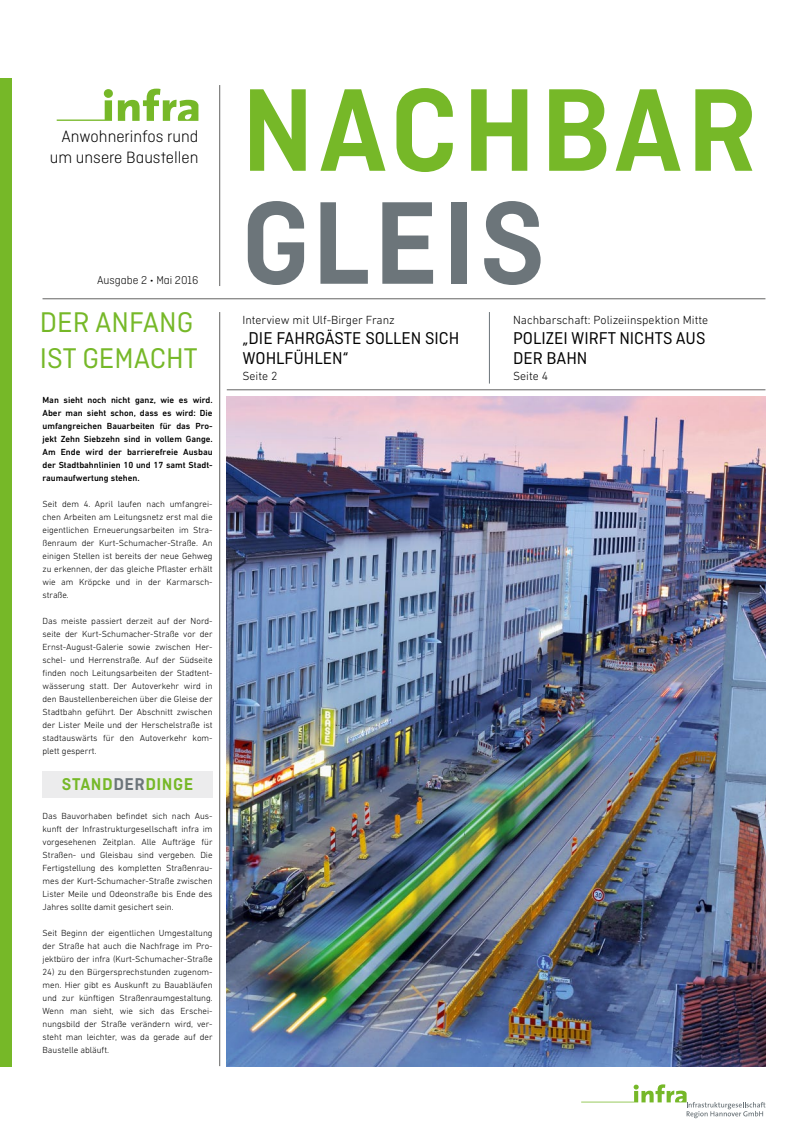
<style>
.page{position:relative;width:808px;height:1134px;background:#fff}
.page>*{position:absolute;margin:0;border:0;box-sizing:border-box;transform-origin:0 0}
.t1{font:600 124px "Ciutadella";letter-spacing:.03em;color:#76b828}
.t2{font:600 124px "Ciutadella";letter-spacing:.03em;color:#6c757a}
.t3{font:30px/36px "Ciutadella";color:#76b828}
.t4{font:18px/20px "Ciutadella";color:#000}
.t5{font:600 18px "Ciutadella";letter-spacing:.03em;color:#76b828}
.t6{font:300 17.3px/20.7px "Ciutadella";color:#000;text-align:right}
.t7{font:300 12px "DIN Next LT Pro";color:#000}
.t8{font:300 12px "Ciutadella";color:#000}
.t9{font:300 9px/13px "DIN Next LT Pro";color:#000;text-align:justify}
.t10{font:500 9px/13px "DIN Next LT Pro";color:#000;text-align:justify}
.s1{color:#6c757a}
</style>
<div class="page">
<hr style="left:219px;top:85px;width:1px;height:201px;background:#636362">
<hr style="left:43px;top:299px;width:722px;height:1px;background:#636362">
<hr style="left:227px;top:390px;width:538px;height:1px;background:#636362">
<img style="left:227px;top:397px;width:538px;height:669px">
<hr style="left:219px;top:312px;width:1px;height:754px;background:#636362">
<hr style="left:489px;top:312px;width:1px;height:72px;background:#6c757a">
<div style="left:0;top:78px;width:11px;height:988px;background:#76b828"></div>
<svg style="left:581px;top:1084px;width:184px;height:34px"></svg>
<svg style="left:57px;top:89px;width:141px;height:32px"></svg>
<div style="left:43px;top:771px;width:170px;height:27px;background:#ececed"></div>
<h3 class="t6" style="left:50px;top:126px;width:150px">Anwohnerinfos rund um unsere Baustellen</h3>
<h3 class="t8" style="left:97px;top:273px;width:103px">Ausgabe 2 • Mai 2016</h3>
<h2 class="t3" style="left:40px;top:304px;width:159px">DER ANFANG<br>IST GEMACHT</h2>
<p class="t10" style="left:43px;top:393px;width:172px">Man sieht noch nicht ganz, wie es wird.<br>Aber man sieht schon, dass es wird: Die umfangreichen Bauarbeiten für das Pro&shy;jekt Zehn Siebzehn sind in vollem Gange.<br>Am Ende wird der barrierefreie Ausbau der Stadtbahnlinien 10 und 17 samt Stadt&shy;raumaufwertung stehen.</p>
<p class="t9" style="left:43px;top:497px;width:172px">Seit dem 4. April laufen nach umfangrei&shy;chen Arbeiten am Leitungsnetz erst mal die eigentlichen Erneuerungsarbeiten im Stra&shy;ßenraum der Kurt-Schumacher-Straße. An einigen Stellen ist bereits der neue Gehweg zu erkennen, der das gleiche Pflaster erhält wie am Kröpcke und in der Karmarsch&shy;straße.</p>
<p class="t9" style="left:43px;top:614px;width:172px">Das meiste passiert derzeit auf der Nord&shy;seite der Kurt-Schumacher-Straße vor der Ernst-August-Galerie sowie zwischen Her&shy;schel- und Herrenstraße. Auf der Südseite finden noch Leitungsarbeiten der Stadtent&shy;wässerung statt. Der Autoverkehr wird in den Baustellenbereichen über die Gleise der Stadtbahn geführt. Der Abschnitt zwischen der Lister Meile und der Herschelstraße ist stadtauswärts für den Autoverkehr kom&shy;plett gesperrt.</p>
<h3 class="t5" style="left:62px;top:774px;width:133px">STAND<span class="s1">DER</span>DINGE</h3>
<p class="t9" style="left:43px;top:809px;width:172px">Das Bauvorhaben befindet sich nach Aus&shy;kunft der Infrastrukturgesellschaft infra im vorgesehenen Zeitplan. Alle Aufträge für Straßen- und Gleisbau sind vergeben. Die Fertigstellung des kompletten Straßenrau&shy;mes der Kurt-Schumacher-Straße zwischen Lister Meile und Odeonstraße bis Ende des Jahres sollte damit gesichert sein.</p>
<p class="t9" style="left:43px;top:926px;width:172px">Seit Beginn der eigentlichen Umgestaltung der Straße hat auch die Nachfrage im Pro&shy;jektbüro der infra (Kurt-Schumacher-Straße</p>
<p class="t9" style="left:43px;top:965px;width:172px">24) zu den Bürgersprechstunden zugenom&shy;men. Hier gibt es Auskunft zu Bauabläufen und zur künftigen Straßenraumgestaltung.<br>Wenn man sieht, wie sich das Erschei&shy;nungsbild der Straße verändern wird, ver&shy;steht man leichter, was da gerade auf der Baustelle abläuft.</p>
<h1 class="t1" style="left:241px;top:60px;width:518px">NACHBAR</h1>
<h1 class="t2" style="left:241px;top:172px;width:306px">GLEIS</h1>
<h3 class="t7" style="left:242px;top:313px;width:154px">Interview mit Ulf-Birger Franz</h3>
<h3 class="t4" style="left:242px;top:328px;width:218px">„DIE FAHRGÄSTE SOLLEN SICH<br>WOHLFÜHLEN“</h3>
<h3 class="t7" style="left:242px;top:369px;width:37px">Seite 2</h3>
<h3 class="t7" style="left:513px;top:313px;width:197px">Nachbarschaft: Polizeiinspektion Mitte</h3>
<h3 class="t4" style="left:513px;top:328px;width:194px">POLIZEI WIRFT NICHTS AUS<br>DER BAHN</h3>
<h3 class="t7" style="left:513px;top:369px;width:37px">Seite 4</h3>
</div>
